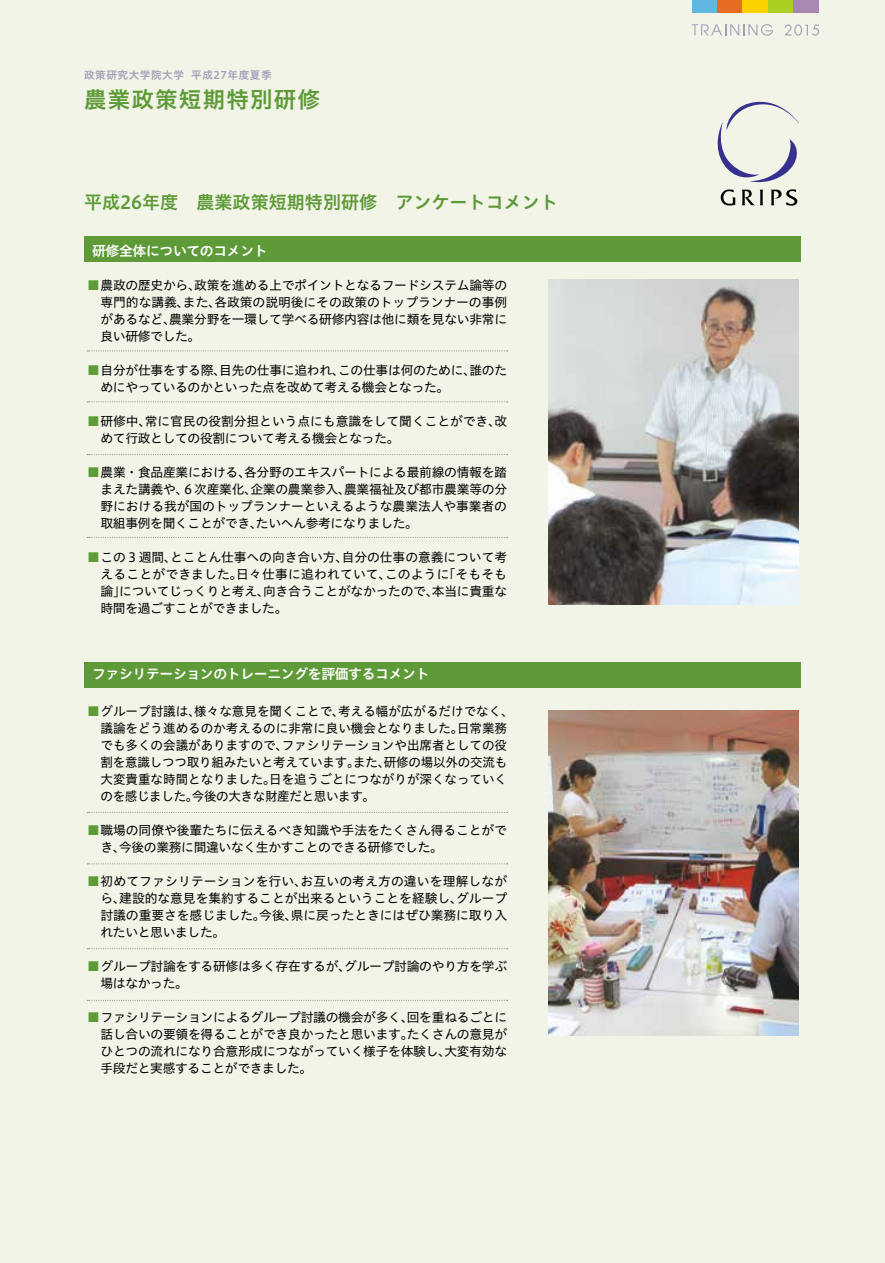
<style>
.page{position:relative;width:885px;height:1263px;background:#fff}
.page>*{position:absolute;margin:0;border:0;box-sizing:border-box;transform-origin:0 0}
.t1{font:22.65px "Hiragino UD Sans Std W6";letter-spacing:.05em;color:#5e9a37}
.t2{font:18px "Hiragino UD Sans Std W6";color:#5e9a37}
.t3{font:13.8px "Hiragino UD Sans Std W6";letter-spacing:-.025em;color:#fff}
.t4{font:12.75px/17px "Hiragino UD Sans Std W4";letter-spacing:-.02em;color:#000;text-align:justify}
.t5{font:12.75px/17px "Hiragino UD Sans Std W4";color:#000}
.t6{font:10.65px "Hiragino UD Sans Std W6";letter-spacing:.05em;color:#a49fb9}
.s1{color:#5e9a37}
</style>
<div class="page">
<div style="left:0;top:0;width:884px;height:1263px;background:#f1f4e7"></div>
<div style="left:84px;top:236px;width:716px;height:26px;background:#5e9a37"></div>
<div style="left:84px;top:662px;width:716px;height:25px;background:#5e9a37"></div>
<svg style="left:87px;top:350px;width:420px;height:1px"></svg>
<svg style="left:87px;top:454px;width:420px;height:1px"></svg>
<svg style="left:87px;top:537px;width:420px;height:1px"></svg>
<svg style="left:87px;top:1000px;width:420px;height:1px"></svg>
<svg style="left:87px;top:863px;width:420px;height:1px"></svg>
<svg style="left:87px;top:948px;width:420px;height:1px"></svg>
<svg style="left:87px;top:812px;width:420px;height:1px"></svg>
<svg style="left:87px;top:401px;width:420px;height:1px"></svg>
<svg style="left:717px;top:101px;width:82px;height:105px"></svg>
<div style="left:691px;top:0;width:26px;height:13px;background:#5fb7e1"></div>
<div style="left:717px;top:0;width:25px;height:13px;background:#e66c22"></div>
<div style="left:742px;top:0;width:26px;height:13px;background:#fdd000"></div>
<div style="left:768px;top:0;width:25px;height:13px;background:#abce23"></div>
<div style="left:793px;top:0;width:26px;height:13px;background:#a788b1"></div>
<svg style="left:784px;top:24px;width:35px;height:12px"></svg>
<svg style="left:691px;top:24px;width:82px;height:12px"></svg>
<img style="left:549px;top:280px;width:249px;height:325px">
<img style="left:549px;top:710px;width:249px;height:325px">
<p class="t6" style="left:84px;top:67px;width:189px">政策研究大学院大学 平成27年度夏季</p>
<h1 class="t1" style="left:84px;top:82px;width:238px">農業政策短期特別研修</h1>
<h2 class="t2" style="left:84px;top:188px;width:475px">平成26年度　農業政策短期特別研修　アンケートコメント</h2>
<p class="t3" style="left:92px;top:240px;width:177px">研修全体についてのコメント</p>
<p class="t4" style="left:100px;top:276px;width:408px;text-indent:-13px"><span class="s1">■</span>農政の歴史から、政策を進める上でポイントとなるフードシステム論等の専門的な講義、また、各政策の説明後にその政策のトップランナーの事例があるなど、農業分野を一環して学べる研修内容は他に類を見ない非常に良い研修でした。</p>
<p class="t4" style="left:100px;top:361px;width:408px;text-indent:-13px"><span class="s1">■</span>自分が仕事をする際、目先の仕事に追われ、この仕事は何のために、誰のためにやっているのかといった点を改めて考える機会となった。</p>
<p class="t4" style="left:100px;top:412px;width:408px;text-indent:-13px"><span class="s1">■</span>研修中、常に官民の役割分担という点にも意識をして聞くことができ、改めて行政としての役割について考える機会となった。</p>
<p class="t4" style="left:100px;top:463px;width:408px;text-indent:-13px"><span class="s1">■</span>農業・食品産業における、各分野のエキスパートによる最前線の情報を踏まえた講義や、６次産業化、企業の農業参入、農業福祉及び都市農業等の分野における我が国のトップランナーといえるような農業法人や事業者の取組事例を聞くことができ、たいへん参考になりました。</p>
<p class="t4" style="left:100px;top:548px;width:408px;text-indent:-13px"><span class="s1">■</span>この３週間、とことん仕事への向き合い方、自分の仕事の意義について考えることができました。日々仕事に追われていて、このように「そもそも論」についてじっくりと考え、向き合うことがなかったので、本当に貴重な時間を過ごすことができました。</p>
<p class="t3" style="left:92px;top:663px;width:339px">ファシリテーションのトレーニングを評価するコメント</p>
<p class="t5" style="left:100px;top:702px;width:414px;text-indent:-14px"><span class="s1">■</span>グループ討議は、様々な意見を聞くことで、考える幅が広がるだけでなく、議論をどう進めるのか考えるのに非常に良い機会となりました。日常業務でも多くの会議がありますので、ファシリテーションや出席者としての役割を意識しつつ取り組みたいと考えています。また、研修の場以外の交流も大変貴重な時間となりました。日を追うごとにつながりが深くなっていくのを感じました。今後の大きな財産だと思います。</p>
<p class="t4" style="left:100px;top:821px;width:408px;text-indent:-13px"><span class="s1">■</span>職場の同僚や後輩たちに伝えるべき知識や手法をたくさん得ることができ、今後の業務に間違いなく生かすことのできる研修でした。</p>
<p class="t4" style="left:100px;top:872px;width:408px;text-indent:-13px"><span class="s1">■</span>初めてファシリテーションを行い、お互いの考え方の違いを理解しながら、建設的な意見を集約することが出来るということを経験し、グループ討議の重要さを感じました。今後、県に戻ったときにはぜひ業務に取り入れたいと思いました。</p>
<p class="t4" style="left:100px;top:957px;width:408px;text-indent:-13px"><span class="s1">■</span>グループ討論をする研修は多く存在するが、グループ討論のやり方を学ぶ場はなかった。</p>
<p class="t4" style="left:100px;top:1008px;width:408px;text-indent:-13px"><span class="s1">■</span>ファシリテーションによるグループ討議の機会が多く、回を重ねるごとに話し合いの要領を得ることができ良かったと思います。たくさんの意見がひとつの流れになり合意形成につながっていく様子を体験し、大変有効な手段だと実感することができました。</p>
</div>
